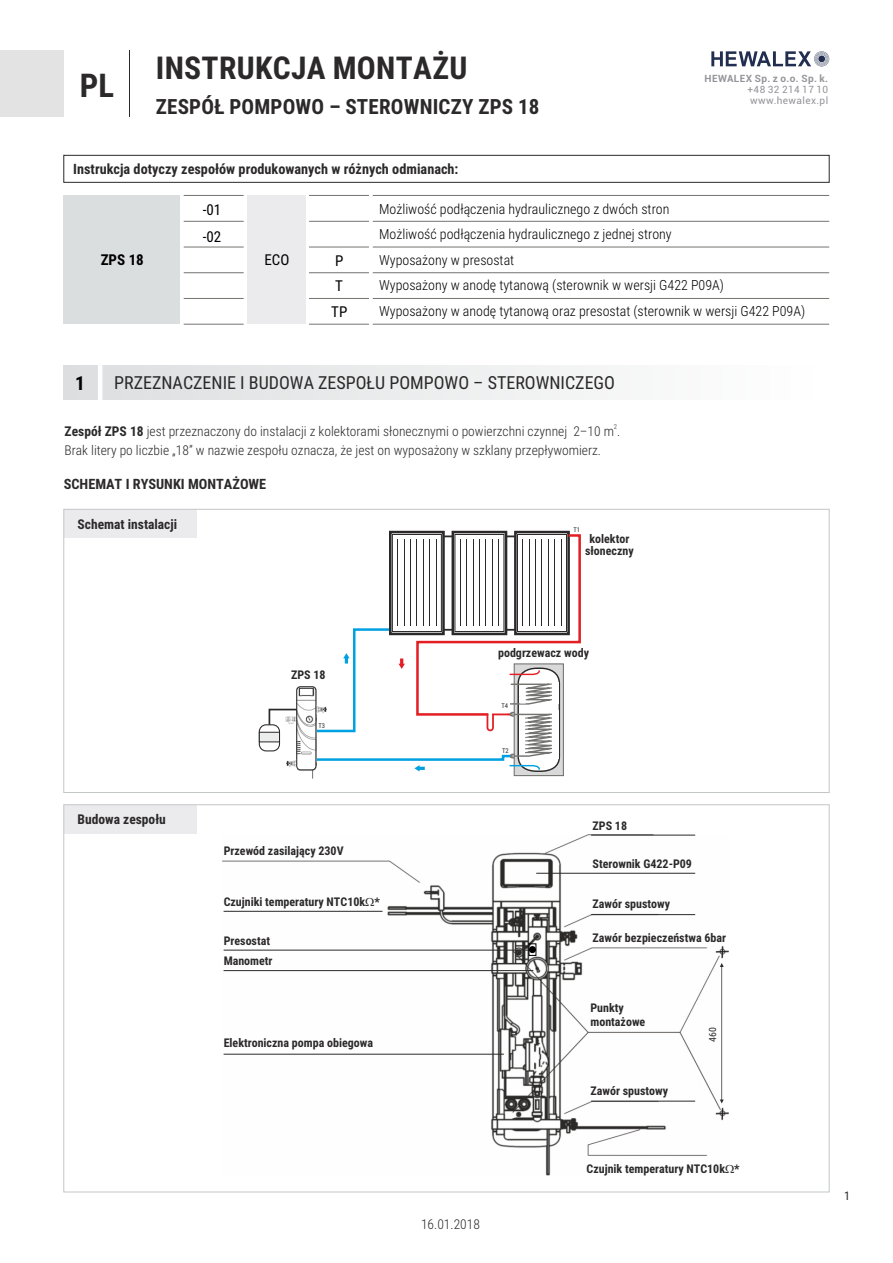
<style>
.page{position:relative;width:893px;height:1263px;background:#fff}
.page>*{position:absolute;margin:0;border:0;box-sizing:border-box;transform-origin:0 0}
.t1{font:700 32.7px "Roboto Condensed";color:#2b2929}
.t2{font:700 31.5px "Roboto Condensed";letter-spacing:.01em;color:#2b2929}
.t3{font:700 21px "Roboto Condensed";letter-spacing:.01em;color:#2b2929}
.t4{font:700 19.5px "Roboto Condensed";color:#000}
.t5{font:18px "Roboto Condensed";color:#2b2929}
.t6{font:15px/26.5px "Roboto Condensed";color:#000}
.t7{font:700 15px "Roboto Condensed";color:#000}
.t8{font:700 14.25px "Roboto Condensed";color:#2b2929}
.t9{font:300 13.95px/25.2px "Roboto Condensed";color:#000}
.t10{font:300 13.5px/19.5px "Roboto Condensed";color:#2b2929}
.t11{font:700 13.5px "Roboto Condensed";color:#2b2929}
.t12{font:700 12px/12.3px "Roboto Condensed";color:#2b2929;text-align:center}
.t13{font:12px "Roboto Condensed";color:#2b2929}
.t14{font:10.05px/11.1px "Roboto";letter-spacing:.04em;color:#949499}
.t15{font:700 10.05px "Roboto";letter-spacing:.04em;color:#949499}
.t16{font:9.9px "Roboto Condensed";color:#2b2929}
.t17{font:300 6.75px "Roboto Condensed";color:#2b2929}
.t18{font:6.6px "Roboto Condensed";color:#2b2929}
.s1{font-weight:700}
</style>
<div class="page">
<div style="left:64px;top:805px;width:133px;height:28px;background:#ebebed"></div>
<div style="left:64px;top:509px;width:133px;height:29px;background:#ebebed"></div>
<svg style="left:711px;top:51px;width:118px;height:15px"></svg>
<div style="left:818px;top:56px;width:7px;height:6px;background:#212e4f;border-radius:50%"></div>
<hr style="left:129px;top:51px;width:1px;height:66px;background:#2b2929">
<div style="left:0;top:51px;width:64px;height:66px;background:#e3e3e3"></div>
<div style="left:64px;top:365px;width:765px;height:35px;background:linear-gradient(to right,#dcdedf,#fff)"></div>
<hr style="left:98px;top:365px;width:4px;height:35px;background:#fff">
<div style="left:259px;top:724px;width:21px;height:27px;background:#fff;border:1px solid #2b2929;border-radius:7px"></div>
<img style="left:296px;top:686px;width:18px;height:93px">
<svg style="left:258px;top:708px;width:41px;height:35px"></svg>
<svg style="left:286px;top:760px;width:10px;height:7px"></svg>
<div style="left:296px;top:686px;width:20px;height:84px;border:1px solid #2b2929;border-radius:4px"></div>
<svg style="left:313px;top:533px;width:268px;height:244px"></svg>
<hr style="left:398px;top:539px;width:1px;height:86px;background:#2b2929">
<hr style="left:404px;top:539px;width:1px;height:86px;background:#2b2929">
<hr style="left:410px;top:539px;width:1px;height:86px;background:#2b2929">
<hr style="left:417px;top:539px;width:1px;height:86px;background:#2b2929">
<hr style="left:423px;top:539px;width:1px;height:86px;background:#2b2929">
<hr style="left:429px;top:539px;width:1px;height:86px;background:#2b2929">
<hr style="left:436px;top:539px;width:1px;height:86px;background:#2b2929">
<hr style="left:460px;top:539px;width:1px;height:86px;background:#2b2929">
<hr style="left:466px;top:539px;width:1px;height:86px;background:#2b2929">
<hr style="left:473px;top:539px;width:1px;height:86px;background:#2b2929">
<hr style="left:479px;top:539px;width:1px;height:86px;background:#2b2929">
<hr style="left:486px;top:539px;width:1px;height:86px;background:#2b2929">
<hr style="left:492px;top:539px;width:1px;height:86px;background:#2b2929">
<hr style="left:498px;top:539px;width:1px;height:86px;background:#2b2929">
<hr style="left:523px;top:539px;width:1px;height:86px;background:#2b2929">
<hr style="left:529px;top:539px;width:1px;height:86px;background:#2b2929">
<hr style="left:535px;top:539px;width:1px;height:86px;background:#2b2929">
<hr style="left:542px;top:539px;width:1px;height:86px;background:#2b2929">
<hr style="left:548px;top:539px;width:1px;height:86px;background:#2b2929">
<hr style="left:555px;top:539px;width:1px;height:86px;background:#2b2929">
<hr style="left:561px;top:539px;width:1px;height:86px;background:#2b2929">
<div style="left:64px;top:155px;width:765px;height:28px;border:1px solid #2b2929"></div>
<div style="left:64px;top:196px;width:116px;height:128px;background:#dbdede"></div>
<hr style="left:184px;top:221px;width:60px;height:1px;background:#737370">
<hr style="left:184px;top:247px;width:60px;height:1px;background:#737370">
<hr style="left:184px;top:272px;width:60px;height:1px;background:#737370">
<hr style="left:184px;top:195px;width:60px;height:1px;background:#737370">
<hr style="left:309px;top:221px;width:60px;height:1px;background:#737370">
<hr style="left:309px;top:247px;width:60px;height:1px;background:#737370">
<hr style="left:309px;top:272px;width:60px;height:1px;background:#737370">
<hr style="left:309px;top:195px;width:60px;height:1px;background:#737370">
<hr style="left:373px;top:221px;width:456px;height:1px;background:#737370">
<hr style="left:373px;top:247px;width:456px;height:1px;background:#737370">
<hr style="left:373px;top:272px;width:456px;height:1px;background:#737370">
<hr style="left:373px;top:195px;width:456px;height:1px;background:#737370">
<hr style="left:309px;top:298px;width:60px;height:1px;background:#737370">
<hr style="left:309px;top:324px;width:60px;height:1px;background:#737370">
<hr style="left:373px;top:298px;width:456px;height:1px;background:#737370">
<hr style="left:373px;top:324px;width:456px;height:1px;background:#737370">
<hr style="left:184px;top:298px;width:60px;height:1px;background:#737370">
<hr style="left:184px;top:324px;width:60px;height:1px;background:#737370">
<div style="left:247px;top:196px;width:58px;height:128px;background:#ebebed"></div>
<img style="left:223px;top:834px;width:505px;height:342px">
<hr style="left:224px;top:911px;width:159px;height:1px;background:#2b2929">
<hr style="left:224px;top:970px;width:309px;height:1px;background:#2b2929">
<hr style="left:224px;top:1054px;width:280px;height:1px;background:#2b2929">
<hr style="left:536px;top:873px;width:159px;height:1px;background:#2b2929">
<svg style="left:720px;top:963px;width:4px;height:140px"></svg>
<hr style="left:224px;top:950px;width:311px;height:1px;background:#2b2929">
<div style="left:528px;top:943px;width:8px;height:13px;border:1px solid #000"></div>
<div style="left:529px;top:946px;width:7px;height:7px;background:#000;border-radius:50%"></div>
<hr style="left:591px;top:914px;width:104px;height:1px;background:#2b2929">
<hr style="left:591px;top:1101px;width:104px;height:1px;background:#2b2929">
<hr style="left:591px;top:835px;width:104px;height:1px;background:#2b2929">
<svg style="left:365px;top:897px;width:9px;height:8px"></svg>
<svg style="left:725px;top:1164px;width:3px;height:8px"></svg>
<h2 class="t2" style="left:156px;top:56px;width:313px">INSTRUKCJA MONTAŻU</h2>
<h3 class="t3" style="left:156px;top:98px;width:385px">ZESPÓŁ POMPOWO – STEROWNICZY ZPS 18</h3>
<h1 class="t1" style="left:80px;top:72px;width:36px">PL</h1>
<p class="t15" style="left:705px;top:74px;width:125px">HEWALEX Sp. z o.o. Sp. k.</p>
<p class="t14" style="left:747px;top:85px;width:82px">+48 32 214 17 10 www.hewalex.pl</p>
<p class="t8" style="left:73px;top:163px;width:387px">Instrukcja dotyczy zespołów produkowanych w różnych odmianach:</p>
<p class="t7" style="left:101px;top:254px;width:45px">ZPS 18</p>
<p class="t6" style="left:203px;top:198px;width:20px">-01 -02</p>
<p class="t9" style="left:379px;top:198px;width:294px">Możliwość podłączenia hydraulicznego z dwóch stron<br>Możliwość podłączenia hydraulicznego z jednej strony</p>
<p class="t9" style="left:379px;top:273px;width:427px;line-height:26.1px">Wyposażony w anodę tytanową (sterownik w wersji G422 P09A)<br>Wyposażony w anodę tytanową oraz presostat (sterownik w wersji G422 P09A)</p>
<p class="t6" style="left:264px;top:248px;width:26px">ECO</p>
<p class="t9" style="left:379px;top:249px;width:137px">Wyposażony w presostat</p>
<p class="t6" style="left:335px;top:249px;width:10px">P</p>
<p class="t6" style="left:331px;top:275px;width:18px;line-height:25.7px">T<br>TP</p>
<h3 class="t4" style="left:75px;top:375px;width:11px">1</h3>
<h3 class="t5" style="left:114px;top:376px;width:502px">PRZEZNACZENIE I BUDOWA ZESPOŁU POMPOWO – STEROWNICZEGO</h3>
<p class="t17" style="left:614px;top:424px;width:5px">2</p>
<p class="t10" style="left:65px;top:422px;width:557px"><span class="s1">Zespół ZPS 18</span> jest przeznaczony do instalacji z kolektorami słonecznymi o powierzchni czynnej 2–10 m .<br>Brak litery po liczbie „18” w nazwie zespołu oznacza, że jest on wyposażony w szklany przepływomierz.</p>
<p class="t8" style="left:64px;top:478px;width:204px">SCHEMAT I RYSUNKI MONTAŻOWE</p>
<p class="t11" style="left:78px;top:519px;width:101px">Schemat instalacji</p>
<p class="t18" style="left:574px;top:527px;width:8px">T1</p>
<p class="t12" style="left:585px;top:533px;width:50px">kolektor słoneczny</p>
<p class="t11" style="left:78px;top:814px;width:90px">Budowa zespołu</p>
<p class="t12" style="left:291px;top:670px;width:36px">ZPS 18</p>
<p class="t18" style="left:318px;top:723px;width:8px">T3</p>
<p class="t12" style="left:224px;top:846px;width:121px">Przewód zasilający 230V</p>
<p class="t12" style="left:224px;top:896px;width:158px">Czujniki temperatury NTC10k *</p>
<p class="t12" style="left:224px;top:936px;width:48px">Presostat</p>
<p class="t12" style="left:224px;top:956px;width:50px">Manometr</p>
<p class="t12" style="left:224px;top:1038px;width:151px">Elektroniczna pompa obiegowa</p>
<p class="t12" style="left:498px;top:648px;width:92px">podgrzewacz wody</p>
<p class="t18" style="left:501px;top:703px;width:8px">T4</p>
<p class="t18" style="left:502px;top:748px;width:8px">T2</p>
<p class="t10" style="left:421px;top:1216px;width:60px">16.01.2018</p>
<p class="t12" style="left:592px;top:820px;width:36px">ZPS 18</p>
<p class="t12" style="left:592px;top:859px;width:101px">Sterownik G422-P09</p>
<p class="t12" style="left:592px;top:899px;width:79px">Zawór spustowy</p>
<p class="t12" style="left:592px;top:932px;width:135px">Zawór bezpieczeństwa 6bar</p>
<p class="t12" style="left:590px;top:1001px;width:56px;line-height:14.4px;text-align:left">Punkty montażowe</p>
<p class="t12" style="left:590px;top:1086px;width:79px">Zawór spustowy</p>
<p class="t16" style="left:709px;top:1041px;width:16px;rotate:-90deg">460</p>
<p class="t12" style="left:587px;top:1163px;width:155px">Czujnik temperatury NTC10k *</p>
<p class="t13" style="left:844px;top:1191px;width:7px">1</p>
</div>
